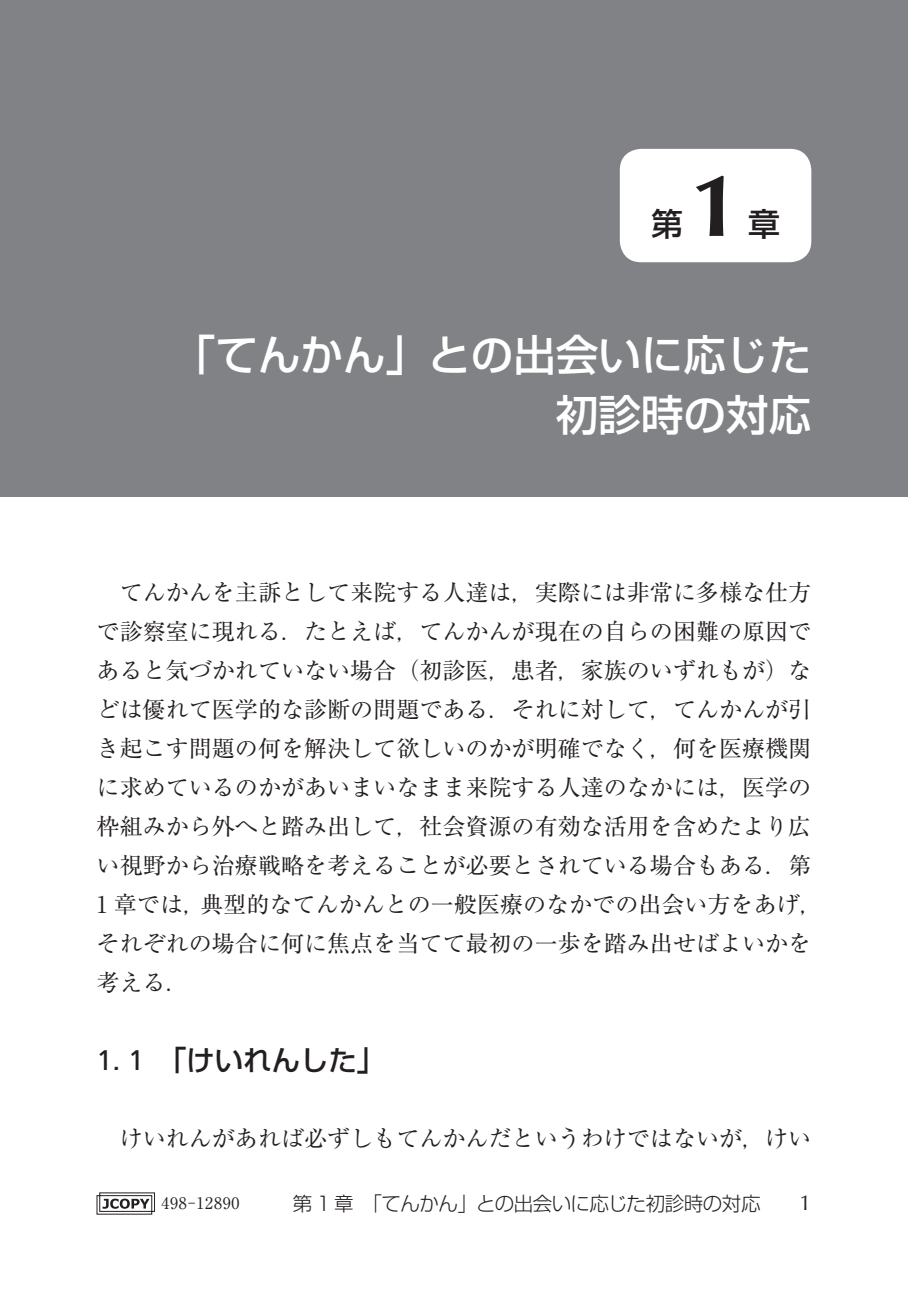
<style>
.page{position:relative;width:908px;height:1290px;background:#fff}
.page>*{position:absolute;margin:0;border:0;box-sizing:border-box;transform-origin:0 0}
.t1{font:700 88.5px "Optima";color:#231f20}
.章タイトル{font:500 42.5px/60.2px "Shin Go Pr 5";color:#fff;text-align:right}
.t2{font:500 32px "Shin Go Pr 5";color:#231f20}
.中見出し{font:500 28.25px "Shin Go Pr 5";color:#231f20}
.本文{font:23px/39px "Ryumin Pr 5";color:#231f20}
.t3{font:300 19.5px "Shin Go Pr 5";letter-spacing:-.025em;color:#231f20}
.t4{font:16px "Ryumin Pr 5";letter-spacing:.05em;color:#231f20}
.s1{font-family:"Frutiger";font-weight:400}
.s2{font-family:"Optima";font-weight:400;font-size:21.25px}
</style>
<div class="page">
<svg style="left:97px;top:1192px;width:58px;height:22px"></svg>
<div style="left:0;top:0;width:907px;height:496px;background:#808285"></div>
<div style="left:619px;top:149px;width:192px;height:113px;background:#fff;border-radius:21px"></div>
<p class="t2" style="left:650px;top:197px;width:33px">第</p>
<p class="t1" style="left:690px;top:154px;width:51px">1</p>
<p class="t2" style="left:747px;top:197px;width:33px">章</p>
<p class="章タイトル" style="left:173px;top:320px;width:639px">「てんかん」との出会いに応じた初診時の対応</p>
<p class="本文" style="left:97px;top:572px;width:727px">　てんかんを主訴として来院する人達は，実際には非常に多様な仕方で診察室に現れる．たとえば，てんかんが現在の自らの困難の原因であると気づかれていない場合（初診医，患者，家族のいずれもが）などは優れて医学的な診断の問題である．それに対して，てんかんが引き起こす問題の何を解決して欲しいのかが明確でなく，何を医療機関に求めているのかがあいまいなまま来院する人達のなかには，医学の枠組みから外へと踏み出して，社会資源の有効な活用を含めたより広い視野から治療戦略を考えることが必要とされている場合もある．第1 章では，典型的なてんかんとの一般医療のなかでの出会い方をあげ，それぞれの場合に何に焦点を当てて最初の一歩を踏み出せばよいかを考える．</p>
<p class="中見出し" style="left:97px;top:1037px;width:290px"><span class="s1">1. 1</span>　「けいれんした」</p>
<p class="本文" style="left:97px;top:1117px;width:715px">　けいれんがあれば必ずしもてんかんだというわけではないが，けい</p>
<p class="t4" style="left:161px;top:1191px;width:80px">498-12890</p>
<p class="t3" style="left:293px;top:1187px;width:519px">第 1 章　「てんかん」との出会いに応じた初診時の対応　　<span class="s2">1</span></p>
</div>
